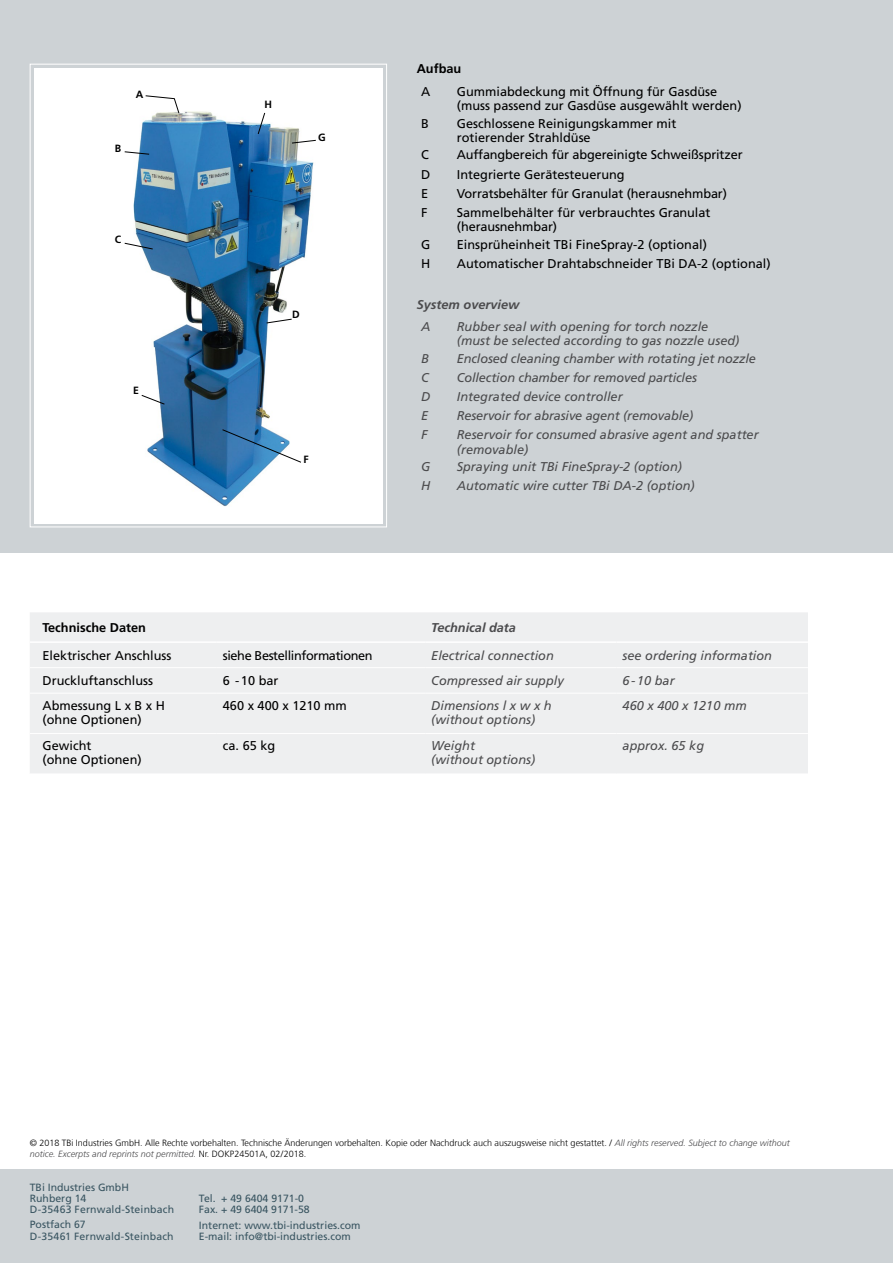
<style>
.page{position:relative;width:893px;height:1263px;background:#fff}
.page>*{position:absolute;margin:0;border:0;box-sizing:border-box;transform-origin:0 0}
.t1{font:12.75px/14.2px "Frutiger LT Std";color:#000}
.t2{font:italic 12.75px/14.2px "Frutiger LT Std";color:#4b4b4d}
.t3{font:italic 700 12.75px "Frutiger LT Std";color:#4b4b4d}
.t4{font:12.75px "Frutiger LT Std";letter-spacing:-.03em;color:#000}
.t5{font:700 12.75px "Frutiger LT Std";color:#000}
.t6{font:10.5px/11.2px "Frutiger LT Std";color:#395561}
.t7{font:700 10.5px "Frutiger LT Std";color:#000}
.t8{font:300 9px "Frutiger";color:#000}
.t9{font:italic 300 9px "Frutiger LT Std";color:#4b4b4d}
.s1{font-family:"Frutiger LT Std";font-style:italic;color:#4b4b4d}
.s2{font-family:"Frutiger";font-style:normal;color:#000}
</style>
<div class="page">
<div style="left:0;top:1169px;width:893px;height:94px;background:#cdd2d5"></div>
<div style="left:0;top:0;width:893px;height:553px;background:#cdd2d5"></div>
<div style="left:30px;top:612px;width:778px;height:161px;background:#eeeff0"></div>
<hr style="left:30px;top:641px;width:187px;height:2px;background:#fff">
<hr style="left:217px;top:641px;width:208px;height:2px;background:#fff">
<hr style="left:425px;top:641px;width:192px;height:2px;background:#fff">
<hr style="left:617px;top:641px;width:191px;height:2px;background:#fff">
<hr style="left:30px;top:667px;width:187px;height:1px;background:#fff">
<hr style="left:217px;top:667px;width:208px;height:1px;background:#fff">
<hr style="left:425px;top:667px;width:192px;height:1px;background:#fff">
<hr style="left:617px;top:667px;width:191px;height:1px;background:#fff">
<hr style="left:30px;top:693px;width:187px;height:1px;background:#fff">
<hr style="left:217px;top:693px;width:208px;height:1px;background:#fff">
<hr style="left:425px;top:693px;width:192px;height:1px;background:#fff">
<hr style="left:617px;top:693px;width:191px;height:1px;background:#fff">
<hr style="left:30px;top:733px;width:187px;height:1px;background:#fff">
<hr style="left:217px;top:733px;width:208px;height:1px;background:#fff">
<hr style="left:425px;top:733px;width:192px;height:1px;background:#fff">
<hr style="left:617px;top:733px;width:191px;height:1px;background:#fff">
<div style="left:34px;top:68px;width:349px;height:455px;background:#fff"></div>
<img style="left:124px;top:111px;width:192px;height:395px">
<svg style="left:124px;top:151px;width:26px;height:4px"></svg>
<svg style="left:124px;top:243px;width:29px;height:7px"></svg>
<svg style="left:141px;top:395px;width:24px;height:10px"></svg>
<svg style="left:222px;top:429px;width:80px;height:34px"></svg>
<svg style="left:258px;top:112px;width:7px;height:23px"></svg>
<svg style="left:266px;top:319px;width:26px;height:4px"></svg>
<svg style="left:145px;top:95px;width:34px;height:19px"></svg>
<svg style="left:291px;top:140px;width:25px;height:4px"></svg>
<p class="t7" style="left:136px;top:88px;width:9px">A</p>
<p class="t7" style="left:115px;top:143px;width:8px">B</p>
<p class="t7" style="left:115px;top:234px;width:8px">C</p>
<p class="t7" style="left:133px;top:385px;width:7px">E</p>
<p class="t7" style="left:264px;top:98px;width:9px">H</p>
<p class="t7" style="left:318px;top:131px;width:9px">G</p>
<p class="t7" style="left:292px;top:308px;width:9px">D</p>
<p class="t7" style="left:304px;top:453px;width:7px">F</p>
<p class="t5" style="left:417px;top:61px;width:46px">Aufbau</p>
<p class="t1" style="left:421px;top:84px;width:11px">A</p>
<p class="t1" style="left:457px;top:84px;width:286px">Gummiabdeckung mit Öffnung für Gasdüse (muss passend zur Gasdüse ausgewählt werden)</p>
<p class="t1" style="left:421px;top:116px;width:9px">B</p>
<p class="t1" style="left:457px;top:116px;width:221px">Geschlossene Reinigungskammer mit rotierender Strahldüse</p>
<p class="t1" style="left:421px;top:148px;width:9px">C</p>
<p class="t1" style="left:457px;top:148px;width:288px">Auffangbereich für abgereinigte Schweißspritzer</p>
<p class="t1" style="left:421px;top:167px;width:11px">D</p>
<p class="t1" style="left:457px;top:167px;width:169px">Integrierte Gerätesteuerung</p>
<p class="t1" style="left:421px;top:186px;width:9px">E</p>
<p class="t1" style="left:457px;top:186px;width:272px">Vorratsbehälter für Granulat (herausnehmbar)</p>
<p class="t1" style="left:421px;top:205px;width:8px">F</p>
<p class="t1" style="left:457px;top:205px;width:255px">Sammelbehälter für verbrauchtes Granulat (herausnehmbar)</p>
<p class="t1" style="left:421px;top:237px;width:11px">G</p>
<p class="t1" style="left:457px;top:237px;width:252px">Einsprüheinheit TBi FineSpray-2 (optional)</p>
<p class="t1" style="left:421px;top:256px;width:11px">H</p>
<p class="t1" style="left:457px;top:256px;width:315px">Automatischer Drahtabschneider TBi DA-2 (optional)</p>
<p class="t3" style="left:417px;top:297px;width:104px">System overview</p>
<p class="t2" style="left:421px;top:319px;width:11px">A</p>
<p class="t2" style="left:457px;top:319px;width:284px">Rubber seal with opening for torch nozzle (must be selected according to gas nozzle used)</p>
<p class="t2" style="left:421px;top:351px;width:9px">B</p>
<p class="t2" style="left:457px;top:351px;width:301px">Enclosed cleaning chamber with rotating jet nozzle</p>
<p class="t2" style="left:421px;top:370px;width:9px">C</p>
<p class="t2" style="left:457px;top:370px;width:242px">Collection chamber for removed particles</p>
<p class="t2" style="left:421px;top:390px;width:11px">D</p>
<p class="t2" style="left:457px;top:390px;width:167px">Integrated device controller</p>
<p class="t2" style="left:421px;top:409px;width:9px">E</p>
<p class="t2" style="left:457px;top:409px;width:238px">Reservoir for abrasive agent (removable)</p>
<p class="t2" style="left:421px;top:428px;width:8px">F</p>
<p class="t2" style="left:457px;top:428px;width:303px">Reservoir for consumed abrasive agent and spatter (removable)</p>
<p class="t2" style="left:421px;top:460px;width:11px">G</p>
<p class="t2" style="left:457px;top:460px;width:227px">Spraying unit TBi FineSpray-2 (option)</p>
<p class="t2" style="left:421px;top:479px;width:11px">H</p>
<p class="t2" style="left:457px;top:479px;width:240px">Automatic wire cutter TBi DA-2 (option)</p>
<p class="t5" style="left:43px;top:620px;width:105px">Technische Daten</p>
<p class="t3" style="left:431px;top:620px;width:86px">Technical data</p>
<p class="t1" style="left:43px;top:648px;width:130px">Elektrischer Anschluss</p>
<p class="t4" style="left:223px;top:648px;width:151px">siehe Bestellinformationen</p>
<p class="t2" style="left:431px;top:648px;width:124px">Electrical connection</p>
<p class="t2" style="left:623px;top:648px;width:151px">see ordering information</p>
<p class="t1" style="left:43px;top:674px;width:112px">Druckluftanschluss</p>
<p class="t1" style="left:223px;top:674px;width:57px">6 -10 bar</p>
<p class="t2" style="left:431px;top:674px;width:134px">Compressed air supply</p>
<p class="t2" style="left:623px;top:674px;width:54px">6-10 bar</p>
<p class="t1" style="left:43px;top:698px;width:124px">Abmessung L x B x H (ohne Optionen)</p>
<p class="t1" style="left:223px;top:698px;width:126px">460 x 400 x 1210 mm</p>
<p class="t2" style="left:431px;top:698px;width:122px">Dimensions l x w x h (without options)</p>
<p class="t2" style="left:623px;top:698px;width:126px">460 x 400 x 1210 mm</p>
<p class="t1" style="left:43px;top:738px;width:101px">Gewicht<br>(ohne Optionen)</p>
<p class="t1" style="left:223px;top:738px;width:54px">ca. 65 kg</p>
<p class="t2" style="left:431px;top:738px;width:106px">Weight<br>(without options)</p>
<p class="t2" style="left:623px;top:738px;width:83px">approx. 65 kg</p>
<p class="t8" style="left:30px;top:1137px;width:762px">© 2018 TBi Industries GmbH. Alle Rechte vorbehalten. Technische Änderungen vorbehalten. Kopie oder Nachdruck auch auszugsweise nicht gestattet. / <span class="s1">All rights reserved. Subject to change without</span></p>
<p class="t9" style="left:30px;top:1148px;width:278px">notice. Excerpts and reprints not permitted. <span class="s2">Nr. DOKP24501A, 02/2018.</span></p>
<p class="t6" style="left:30px;top:1181px;width:146px">TBi Industries GmbH<br>Ruhberg 14<br>D-35463 Fernwald-Steinbach</p>
<p class="t6" style="left:30px;top:1219px;width:145px">Postfach 67<br>D-35461 Fernwald-Steinbach</p>
<p class="t6" style="left:199px;top:1192px;width:112px">Tel. + 49 6404 9171-0<br>Fax. + 49 6404 9171-58</p>
<p class="t6" style="left:199px;top:1219px;width:163px">Internet: www.tbi-industries.com<br>E-mail: info@tbi-industries.com</p>
</div>
